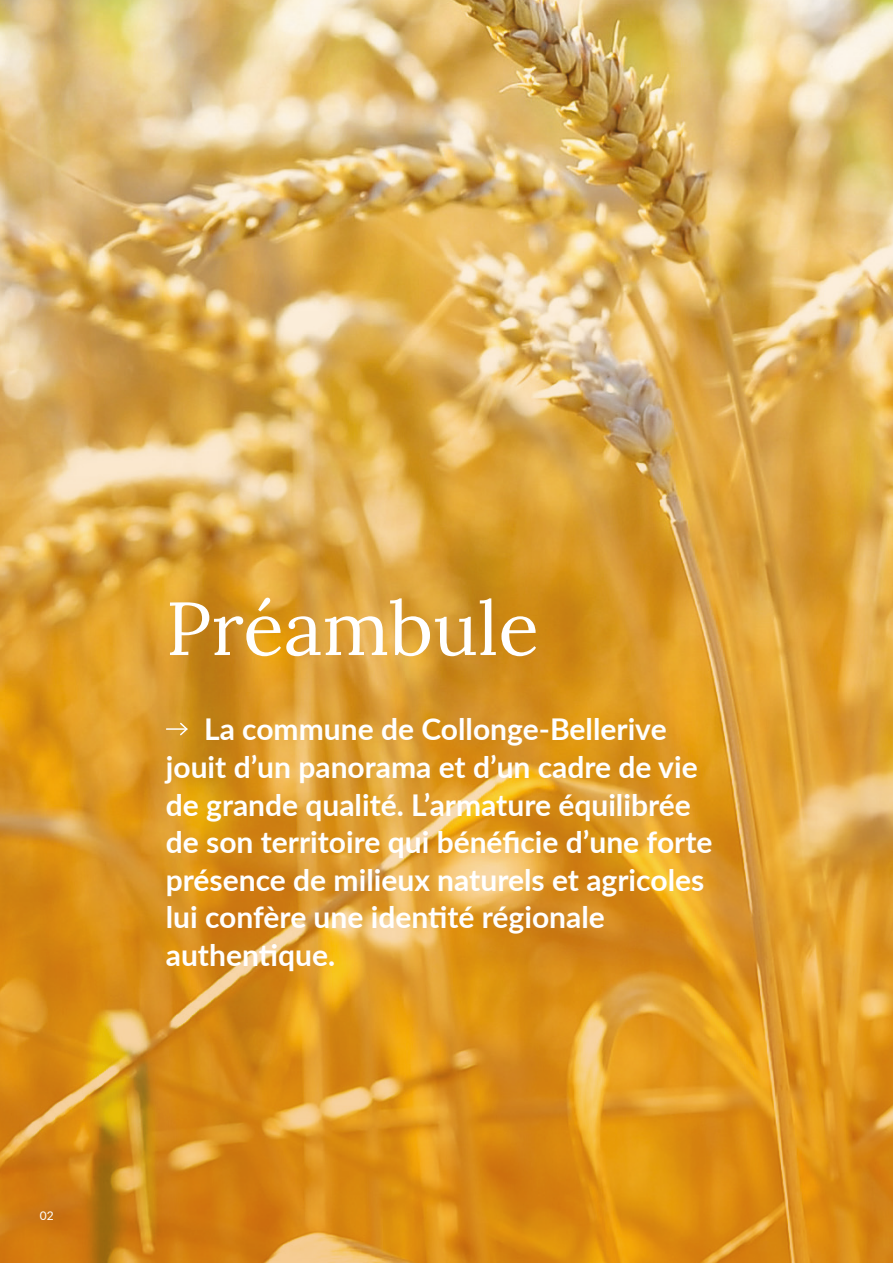
<style>
.page{position:relative;width:893px;height:1263px;background:#fff}
.page>*{position:absolute;margin:0;border:0;box-sizing:border-box;transform-origin:0 0}
.Titres_Lora{font:75px "Lora";color:#fff}
.Soustitres{font:700 30px/37.5px "Lato";color:#fff}
.Citations{font:12px "Lato";color:#fff}
</style>
<div class="page">
<img style="left:0;top:0;width:893px;height:1263px">
<hr style="left:167px;top:728px;width:20px;height:2px;background:#fff">
<svg style="left:179px;top:721px;width:10px;height:16px"></svg>
<p class="Citations" style="left:40px;top:1206px;width:15px">02</p>
<p class="Titres_Lora" style="left:166px;top:571px;width:375px">Préambule</p>
<p class="Soustitres" style="left:166px;top:709px;width:548px;text-indent:38px">La commune de Collonge-Bellerive jouit d’un panorama et d’un cadre de vie de grande qualité. L’armature équilibrée de son territoire qui bénéficie d’une forte présence de milieux naturels et agricoles lui confère une identité régionale authentique.</p>
</div>
